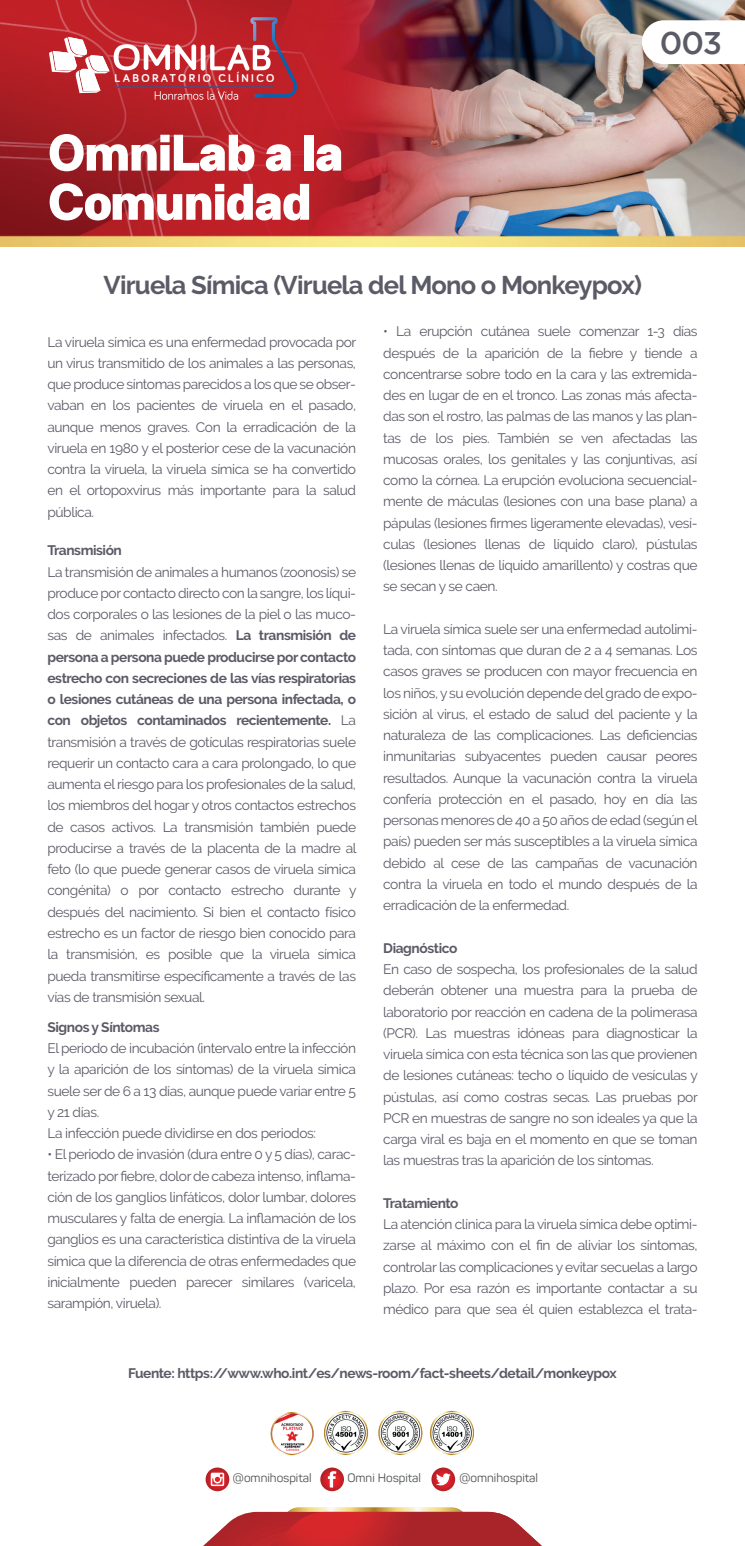
<style>
.page{position:relative;width:745px;height:1546px;background:#fff}
.page>*{position:absolute;margin:0;border:0;box-sizing:border-box;transform-origin:0 0}
.t1{font:900 51.25px/49.1px "Halenoir Compact Text";letter-spacing:-.035em;color:#fff}
.t2{font:500 31.25px "Gotham";color:#5b5b67}
.t3{font:700 25.5px "Raleway";letter-spacing:-.03em;color:#5b5b67}
.t4{font:13.75px/21.2px "Raleway";letter-spacing:-.03em;color:#5b5b67;text-align:justify}
.t5{font:700 13.75px "Raleway";letter-spacing:-.03em;color:#5b5b67}
.t6{font:12px "Panton";color:#4f5252}
.t7{font:700 11.75px "Bariol";letter-spacing:.2em;color:#fff}
.s1{font-weight:700}
</style>
<div class="page">
<img style="left:0;top:0;width:744px;height:246px">
<svg style="left:641px;top:20px;width:103px;height:44px"></svg>
<img style="left:270px;top:1410px;width:204px;height:46px">
<svg style="left:431px;top:1467px;width:24px;height:23px"></svg>
<svg style="left:435px;top:1472px;width:15px;height:13px"></svg>
<svg style="left:320px;top:1467px;width:24px;height:23px"></svg>
<svg style="left:328px;top:1470px;width:8px;height:17px"></svg>
<svg style="left:205px;top:1467px;width:24px;height:23px"></svg>
<svg style="left:211px;top:1472px;width:13px;height:13px"></svg>
<svg style="left:204px;top:1507px;width:337px;height:38px"></svg>
<svg style="left:49px;top:17px;width:249px;height:83px;background:#c34b53"></svg>
<p class="t7" style="left:114px;top:72px;width:161px">LABORATORIO CLÍNICO</p>
<h1 class="t1" style="left:48px;top:126px;width:297px">OmniLab a la<br>Comunidad</h1>
<h2 class="t2" style="left:659px;top:25px;width:64px">003</h2>
<h3 class="t3" style="left:103px;top:270px;width:539px">Viruela Símica (Viruela del Mono o Monkeypox)</h3>
<p class="t4" style="left:47px;top:331px;width:310px">La viruela símica es una enfermedad provocada por un virus transmitido de los animales a las personas, que produce síntomas parecidos a los que se obser&shy;vaban en los pacientes de viruela en el pasado, aunque menos graves. Con la erradicación de la viruela en 1980 y el posterior cese de la vacunación contra la viruela, la viruela símica se ha convertido en el ortopoxvirus más importante para la salud pública.</p>
<p class="t5" style="left:47px;top:542px;width:76px">Transmisión</p>
<p class="t4" style="left:47px;top:561px;width:310px">La transmisión de animales a humanos (zoonosis) se produce por contacto directo con la sangre, los líqui&shy;dos corporales o las lesiones de la piel o las muco&shy;sas de animales infectados. <span class="s1">La transmisión de persona a persona puede producirse por contacto estrecho con secreciones de las vías respiratorias o lesiones cutáneas de una persona infectada, o con objetos contaminados recientemente.</span> La transmisión a través de gotículas respiratorias suele requerir un contacto cara a cara prolongado, lo que aumenta el riesgo para los profesionales de la salud, los miembros del hogar y otros contactos estrechos de casos activos. La transmisión también puede producirse a través de la placenta de la madre al feto (lo que puede generar casos de viruela símica congénita) o por contacto estrecho durante y después del nacimiento. Si bien el contacto físico estrecho es un factor de riesgo bien conocido para la transmisión, es posible que la viruela símica pueda transmitirse específicamente a través de las vías de transmisión sexual.</p>
<p class="t5" style="left:47px;top:1019px;width:114px">Signos y Síntomas</p>
<p class="t4" style="left:47px;top:1037px;width:310px;text-align:left">El periodo de incubación (intervalo entre la infección y la aparición de los síntomas) de la viruela símica suele ser de 6 a 13 días, aunque puede variar entre 5 y 21 días.<br>La infección puede dividirse en dos periodos:</p>
<p class="t4" style="left:47px;top:1143px;width:310px">• El periodo de invasión (dura entre 0 y 5 días), carac&shy;terizado por fiebre, dolor de cabeza intenso, inflama&shy;ción de los ganglios linfáticos, dolor lumbar, dolores musculares y falta de energía. La inflamación de los ganglios es una característica distintiva de la viruela símica que la diferencia de otras enfermedades que inicialmente pueden parecer similares (varicela, sarampión, viruela).</p>
<p class="t4" style="left:383px;top:321px;width:315px">• La erupción cutánea suele comenzar 1-3 días después de la aparición de la fiebre y tiende a concentrarse sobre todo en la cara y las extremida&shy;des en lugar de en el tronco. Las zonas más afecta&shy;das son el rostro, las palmas de las manos y las plan&shy;tas de los pies. También se ven afectadas las mucosas orales, los genitales y las conjuntivas, así como la córnea. La erupción evoluciona secuencial&shy;mente de máculas (lesiones con una base plana) a pápulas (lesiones firmes ligeramente elevadas), vesí&shy;culas (lesiones llenas de líquido claro), pústulas (lesiones llenas de líquido amarillento) y costras que se secan y se caen.</p>
<p class="t4" style="left:383px;top:618px;width:316px">La viruela símica suele ser una enfermedad autolimi&shy;tada, con síntomas que duran de 2 a 4 semanas. Los casos graves se producen con mayor frecuencia en los niños, y su evolución depende del grado de expo&shy;sición al virus, el estado de salud del paciente y la naturaleza de las complicaciones. Las deficiencias inmunitarias subyacentes pueden causar peores resultados. Aunque la vacunación contra la viruela confería protección en el pasado, hoy en día las personas menores de 40 a 50 años de edad (según el país) pueden ser más susceptibles a la viruela símica debido al cese de las campañas de vacunación contra la viruela en todo el mundo después de la erradicación de la enfermedad.</p>
<p class="t5" style="left:383px;top:940px;width:76px">Diagnóstico</p>
<p class="t4" style="left:383px;top:958px;width:316px">En caso de sospecha, los profesionales de la salud deberán obtener una muestra para la prueba de laboratorio por reacción en cadena de la polimerasa (PCR). Las muestras idóneas para diagnosticar la viruela símica con esta técnica son las que provienen de lesiones cutáneas: techo o líquido de vesículas y pústulas, así como costras secas. Las pruebas por PCR en muestras de sangre no son ideales ya que la carga viral es baja en el momento en que se toman las muestras tras la aparición de los síntomas.</p>
<p class="t5" style="left:383px;top:1195px;width:77px">Tratamiento</p>
<p class="t4" style="left:383px;top:1213px;width:315px">La atención clínica para la viruela símica debe optimi&shy;zarse al máximo con el fin de aliviar los síntomas, controlar las complicaciones y evitar secuelas a largo plazo. Por esa razón es importante contactar a su médico para que sea él quien establezca el trata-</p>
<p class="t5" style="left:128px;top:1365px;width:490px">Fuente: https://www.who.int/es/news-room/fact-sheets/detail/monkeypox</p>
<p class="t6" style="left:233px;top:1470px;width:80px">@omnihospital</p>
<p class="t6" style="left:347px;top:1470px;width:75px">Omni Hospital</p>
<p class="t6" style="left:459px;top:1470px;width:80px">@omnihospital</p>
</div>
